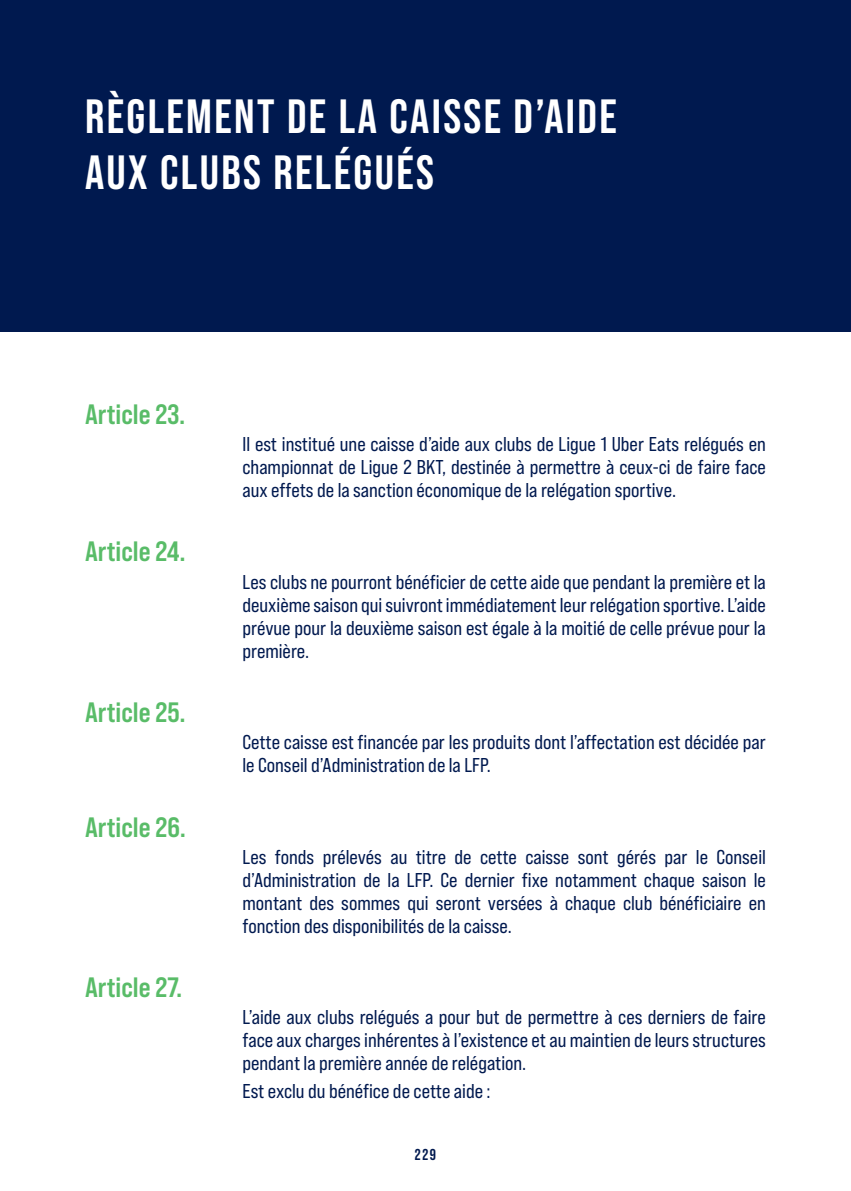
<style>
.page{position:relative;width:851px;height:1191px;background:#fff}
.page>*{position:absolute;margin:0;border:0;box-sizing:border-box;transform-origin:0 0}
.Sous-titre_18_pt{font:700 48px "Bebas Neue Pro";letter-spacing:.05em;color:#fff}
.t1{font:28px "Bebas Neue Pro Sm E Bd";color:#59bc68}
.Texte_courant_10_pt{font:20px/23px "Bebas Neue Pro Sm E Rg";color:#00194f;text-align:justify}
.t2{font:700 15.8px "Bebas Neue Pro";color:#00194f}
</style>
<div class="page">
<div style="left:0;top:0;width:850px;height:332px;background:#00194f"></div>
<p class="Sous-titre_18_pt" style="left:85px;top:89px;width:533px">RÈGLEMENT DE LA CAISSE D’AIDE</p>
<p class="Sous-titre_18_pt" style="left:85px;top:145px;width:350px">AUX CLUBS RELÉGUÉS</p>
<p class="t1" style="left:85px;top:397px;width:102px">Article 23.</p>
<p class="t1" style="left:85px;top:535px;width:102px">Article 24.</p>
<p class="t1" style="left:85px;top:695px;width:102px">Article 25.</p>
<p class="t1" style="left:85px;top:810px;width:102px">Article 26.</p>
<p class="t1" style="left:85px;top:970px;width:99px">Article 27.</p>
<p class="Texte_courant_10_pt" style="left:242px;top:432px;width:524px">Il est institué une caisse d’aide aux clubs de Ligue 1 Uber Eats relégués en championnat de Ligue 2 BKT, destinée à permettre à ceux-ci de faire face aux effets de la sanction économique de la relégation sportive.</p>
<p class="Texte_courant_10_pt" style="left:242px;top:570px;width:524px">Les clubs ne pourront bénéficier de cette aide que pendant la première et la deuxième saison qui suivront immédiatement leur relégation sportive. L’aide prévue pour la deuxième saison est égale à la moitié de celle prévue pour la première.</p>
<p class="Texte_courant_10_pt" style="left:242px;top:730px;width:524px">Cette caisse est financée par les produits dont l’affectation est décidée par le Conseil d’Administration de la LFP.</p>
<p class="Texte_courant_10_pt" style="left:242px;top:845px;width:525px">Les fonds prélevés au titre de cette caisse sont gérés par le Conseil d’Administration de la LFP. Ce dernier fixe notamment chaque saison le montant des sommes qui seront versées à chaque club bénéficiaire en fonction des disponibilités de la caisse.</p>
<p class="Texte_courant_10_pt" style="left:242px;top:1005px;width:525px">L’aide aux clubs relégués a pour but de permettre à ces derniers de faire face aux charges inhérentes à l’existence et au maintien de leurs structures pendant la première année de relégation.</p>
<p class="Texte_courant_10_pt" style="left:242px;top:1078px;width:249px">Est exclu du bénéfice de cette aide :</p>
<p class="t2" style="left:415px;top:1145px;width:23px">229</p>
</div>
